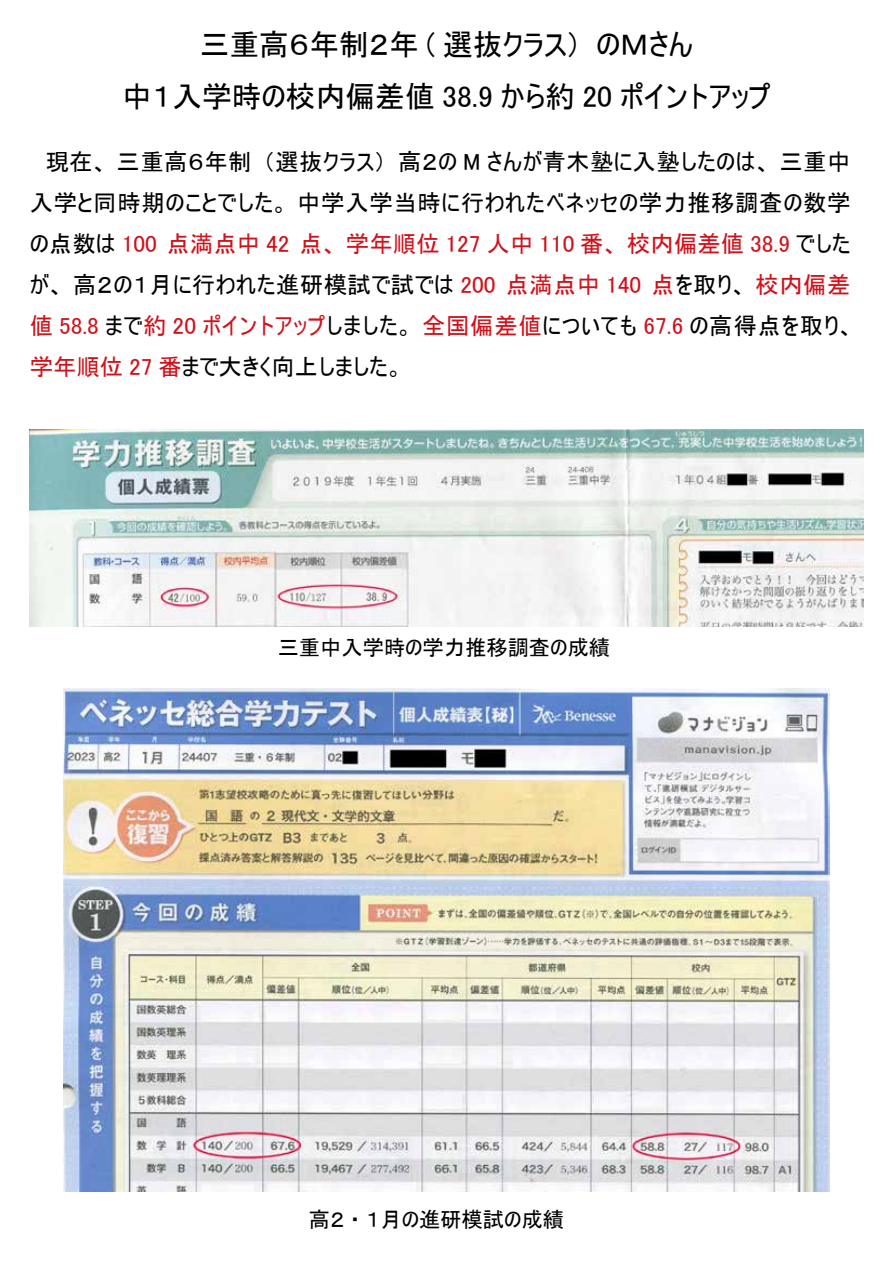
<style>
.page{position:relative;width:893px;height:1263px;background:#fff}
.page>*{position:absolute;margin:0;border:0;box-sizing:border-box;transform-origin:0 0}
.t1{font:29.7px/52.1px "MS UI Gothic";color:#000}
.t2{font:23.4px/41px "MS UI Gothic";letter-spacing:.02em;color:#000}
.t3{font:21.3px "MS UI Gothic";color:#000}
.s1{color:#d0121b}
</style>
<div class="page">
<img style="left:30px;top:429px;width:833px;height:198px">
<img style="left:64px;top:689px;width:765px;height:502px">
<p class="t1" style="left:122px;top:19px;width:650px;text-indent:78px">三重高６年制２年 ( 選抜クラス）<br>中１入学時の校内偏差値 38.9 から約 20 ポイントアップ</p>
<p class="t1" style="left:596px;top:19px;width:98px">のＭさん</p>
<p class="t2" style="left:30px;top:141px;width:826px">　現在、三重高６年制<br>入学と同時期のことでした。中学入学当時に行われたベネッセの学力推移調査の数学の点数は <span class="s1">100 点満点中 42 点、学年順位 127 人中 110 番、校内偏差値 38.9</span> でしたが、高２の１月に行われた進研模試で試では <span class="s1">200 点満点中 140 点</span>を取り、<span class="s1">校内偏差値 58.8</span> まで<span class="s1">約 20 ポイントアップ</span>しました。<span class="s1">全国偏差値</span>についても <span class="s1">67.6</span> の高得点を取り、<span class="s1">学年順位 27 番</span>まで大きく向上しました。</p>
<p class="t2" style="left:398px;top:141px;width:454px">高２の M さんが青木塾に入塾したのは、三重中</p>
<p class="t2" style="left:263px;top:141px;width:124px">（選抜クラス）</p>
<p class="t3" style="left:278px;top:637px;width:334px">三重中入学時の学力推移調査の成績</p>
<p class="t3" style="left:309px;top:1209px;width:257px">高２・１月の進研模試の成績</p>
</div>
